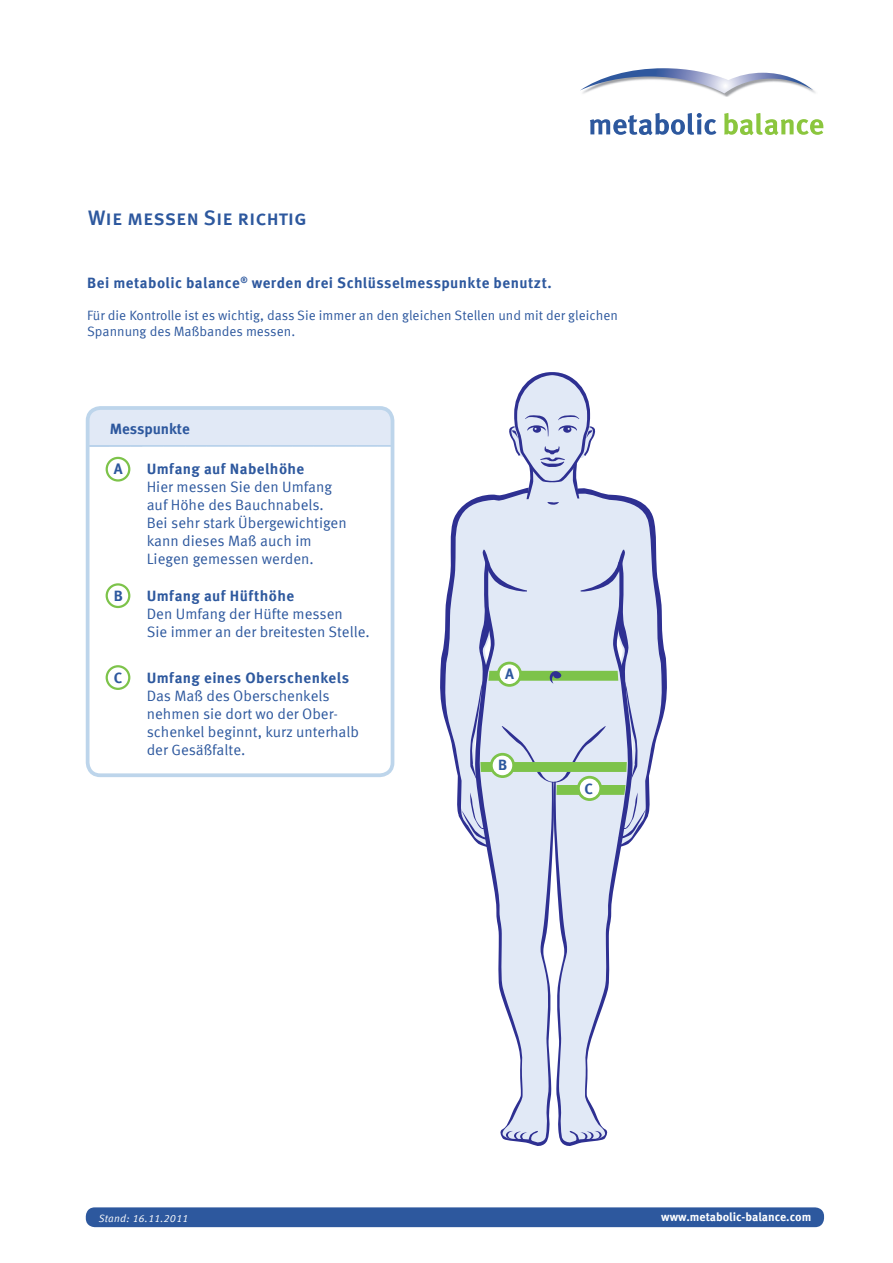
<style>
.page{position:relative;width:893px;height:1263px;background:#fff}
.page>*{position:absolute;margin:0;border:0;box-sizing:border-box;transform-origin:0 0}
.t1{font:500 21px "Meta Sc Offc Pro";letter-spacing:-.005em;color:#2d589e}
.t2{font:15px/18px "Meta Offc Pro Norm";color:#2d589e}
.t3{font:700 15px "Meta Offc Pro";letter-spacing:.025em;color:#2d589e}
.t4{font:700 15px "Meta Offc Pro";letter-spacing:-.005em;color:#2d589e}
.t5{font:13.5px/16.2px "Meta Offc Pro Norm";color:#2d589e}
.t6{font:700 12px "Meta Offc Pro";color:#fff}
.t7{font:10.5px "Meta Offc Pro Norm Ita";letter-spacing:.02em;color:#fff}
</style>
<div class="page">
<svg style="left:724px;top:113px;width:99px;height:22px"></svg>
<svg style="left:590px;top:113px;width:126px;height:22px"></svg>
<img style="left:583px;top:90px;width:233px;height:7px">
<svg style="left:580px;top:68px;width:233px;height:25px"></svg>
<div style="left:89px;top:410px;width:303px;height:36px;background:#e1e9f6"></div>
<svg style="left:91px;top:445px;width:298px;height:1px"></svg>
<div style="left:86px;top:406px;width:308px;height:371px;border:4px solid #bdd5eb;border-radius:13px"></div>
<div style="left:86px;top:1207px;width:738px;height:20px;background:#2d589e;border-radius:9px"></div>
<svg style="left:486px;top:847px;width:67px;height:299px;fill:#e1e9f6"></svg>
<svg style="left:555px;top:847px;width:66px;height:299px;fill:#e1e9f6"></svg>
<svg style="left:440px;top:372px;width:227px;height:475px"></svg>
<div style="left:106px;top:457px;width:24px;height:25px;border:2px solid #7dc34a;border-radius:50%"></div>
<div style="left:106px;top:583px;width:24px;height:25px;border:2px solid #7dc34a;border-radius:50%"></div>
<div style="left:106px;top:665px;width:24px;height:25px;border:2px solid #7dc34a;border-radius:50%"></div>
<h1 class="t1" style="left:88px;top:201px;width:220px">Wie messen Sie richtig</h1>
<p class="t3" style="left:87px;top:271px;width:466px">Bei metabolic balance<sup>®</sup> werden drei Schlüsselmesspunkte benutzt.</p>
<p class="t5" style="left:87px;top:306px;width:532px">Für die Kontrolle ist es wichtig, dass Sie immer an den gleichen Stellen und mit der gleichen<br>Spannung des Maßbandes messen.</p>
<p class="t4" style="left:110px;top:417px;width:81px">Messpunkte</p>
<p class="t3" style="left:114px;top:457px;width:10px">A</p>
<p class="t3" style="left:147px;top:457px;width:159px">Umfang auf Nabelhöhe</p>
<p class="t2" style="left:147px;top:477px;width:202px">Hier messen Sie den Umfang auf Höhe des Bauchnabels.<br>Bei sehr stark Übergewichtigen kann dieses Maß auch im<br>Liegen gemessen werden.</p>
<p class="t3" style="left:114px;top:584px;width:11px">B</p>
<p class="t3" style="left:147px;top:584px;width:149px">Umfang auf Hüfthöhe</p>
<p class="t2" style="left:147px;top:604px;width:225px">Den Umfang der Hüfte messen<br>Sie immer an der breitesten Stelle.</p>
<p class="t3" style="left:114px;top:666px;width:10px">C</p>
<p class="t3" style="left:147px;top:666px;width:204px">Umfang eines Oberschenkels</p>
<p class="t2" style="left:147px;top:686px;width:214px">Das Maß des Oberschenkels nehmen sie dort wo der Ober&shy;schenkel beginnt, kurz unterhalb der Gesäßfalte.</p>
<p class="t3" style="left:505px;top:662px;width:10px">A</p>
<p class="t3" style="left:498px;top:753px;width:11px">B</p>
<p class="t3" style="left:584px;top:777px;width:10px">C</p>
<p class="t7" style="left:99px;top:1210px;width:91px">Stand: 16.11.2011</p>
<p class="t6" style="left:661px;top:1207px;width:152px">www.metabolic-balance.com</p>
</div>
